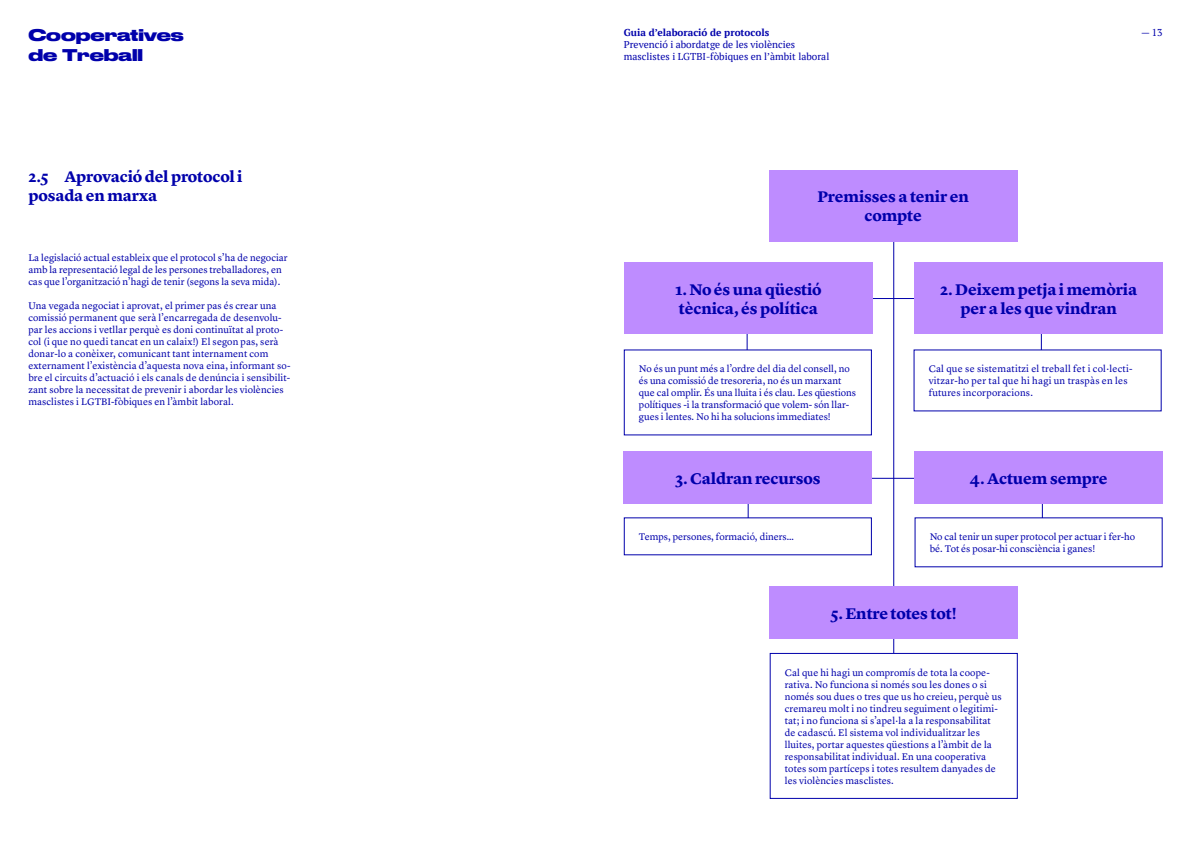
<style>
.page{position:relative;width:1191px;height:842px;background:#fff}
.page>*{position:absolute;margin:0;border:0;box-sizing:border-box;transform-origin:0 0}
.Textos{font:700 16px/19.2px "Lyon Text";letter-spacing:-.005em;color:#0000ab}
.t1{font:700 16px "Druk Wide";color:#0000ab}
.Paragraf{font:10px/12px "Lyon Text";letter-spacing:.005em;color:#0000ab}
.t2{font:10px/12px "PT Serif";color:#0000ab}
.t3{font:700 10px "PT Serif";color:#0000ab}
</style>
<div class="page">
<hr style="left:747px;top:298px;width:293px;height:1px;background:#0000ab">
<hr style="left:746px;top:318px;width:1px;height:47px;background:#0000ab">
<hr style="left:893px;top:234px;width:1px;height:424px;background:#0000ab">
<div style="left:624px;top:262px;width:248px;height:72px;background:#be8cff"></div>
<div style="left:769px;top:653px;width:248px;height:146px;border:1px solid #0000ab"></div>
<div style="left:769px;top:587px;width:248px;height:52px;background:#be8cff"></div>
<div style="left:769px;top:170px;width:248px;height:71px;background:#be8cff"></div>
<hr style="left:748px;top:478px;width:293px;height:1px;background:#0000ab">
<div style="left:624px;top:350px;width:247px;height:85px;background:#fff"></div>
<hr style="left:1040px;top:326px;width:1px;height:47px;background:#0000ab">
<hr style="left:747px;top:490px;width:1px;height:47px;background:#0000ab">
<hr style="left:1041px;top:484px;width:1px;height:47px;background:#0000ab">
<div style="left:624px;top:452px;width:248px;height:52px;background:#be8cff"></div>
<div style="left:914px;top:452px;width:248px;height:52px;background:#be8cff"></div>
<div style="left:915px;top:518px;width:247px;height:49px;background:#fff"></div>
<div style="left:914px;top:262px;width:248px;height:72px;background:#be8cff"></div>
<div style="left:914px;top:350px;width:247px;height:61px;background:#fff"></div>
<p class="t3" style="left:624px;top:26px;width:147px">Guia d’elaboració de protocols</p>
<p class="t2" style="left:624px;top:38px;width:207px">Prevenció i abordatge de les violències masclistes i LGTBI-fòbiques en l’àmbit laboral</p>
<h1 class="t1" style="left:28px;top:22px;width:157px">Cooperatives</h1>
<p class="t2" style="left:1141px;top:26px;width:23px">— 13</p>
<h1 class="t1" style="left:28px;top:41px;width:116px">de Treball</h1>
<p class="Textos" style="left:28px;top:166px;width:216px">2.5 Aprovació del protocol i posada en marxa</p>
<p class="Paragraf" style="left:28px;top:251px;width:261px">La legislació actual estableix que el protocol s’ha de negociar amb la representació legal de les persones treballadores, en cas que l’organització n’hagi de tenir (segons la seva mida).</p>
<p class="Paragraf" style="left:28px;top:299px;width:264px">Una vegada negociat i aprovat, el primer pas és crear una comissió permanent que serà l’encarregada de desenvolu&shy;par les accions i vetllar perquè es doni continuïtat al proto&shy;col (i que no quedi tancat en un calaix!) El segon pas, serà donar-lo a conèixer, comunicant tant internament com externament l’existència d’aquesta nova eina, informant so&shy;bre el circuits d’actuació i els canals de denúncia i sensibilit&shy;zant sobre la necessitat de prevenir i abordar les violències masclistes i LGTBI-fòbiques en l’àmbit laboral.</p>
<p class="Textos" style="left:817px;top:186px;width:153px;text-align:center">Premisses a tenir en compte</p>
<p class="Textos" style="left:675px;top:278px;width:148px">1. No és una qüestió tècnica, és política</p>
<p class="Textos" style="left:940px;top:278px;width:198px;text-align:center">2. Deixem petja i memòria per a les que vindran</p>
<p class="Paragraf" style="left:639px;top:362px;width:219px">No és un punt més a l’ordre del dia del consell, no és una comissió de tresoreria, no és un marxant que cal omplir. És una lluita i és clau. Les qüestions polítiques -i la transformació que volem- són llar&shy;gues i lentes. No hi ha solucions immediates!</p>
<p class="Paragraf" style="left:928px;top:362px;width:205px">Cal que se sistematitzi el treball fet i col·lecti&shy;vitzar-ho per tal que hi hagi un traspàs en les futures incorporacions.</p>
<p class="Textos" style="left:675px;top:468px;width:147px">3. Caldran recursos</p>
<p class="Textos" style="left:969px;top:468px;width:139px">4. Actuem sempre</p>
<p class="Paragraf" style="left:639px;top:530px;width:156px">Temps, persones, formació, diners…</p>
<p class="Paragraf" style="left:929px;top:530px;width:207px">No cal tenir un super protocol per actuar i fer-ho bé. Tot és posar-hi consciència i ganes!</p>
<p class="Textos" style="left:831px;top:602px;width:127px">5. Entre totes tot!</p>
<p class="Paragraf" style="left:785px;top:665px;width:218px">Cal que hi hagi un compromís de tota la coope&shy;rativa. No funciona si només sou les dones o si només sou dues o tres que us ho creieu, perquè us cremareu molt i no tindreu seguiment o legitimi&shy;tat; i no funciona si s’apel·la a la responsabilitat de cadascú. El sistema vol individualitzar les lluites, portar aquestes qüestions a l’àmbit de la responsabilitat individual. En una cooperativa totes som partíceps i totes resultem danyades de les violències masclistes.</p>
</div>
